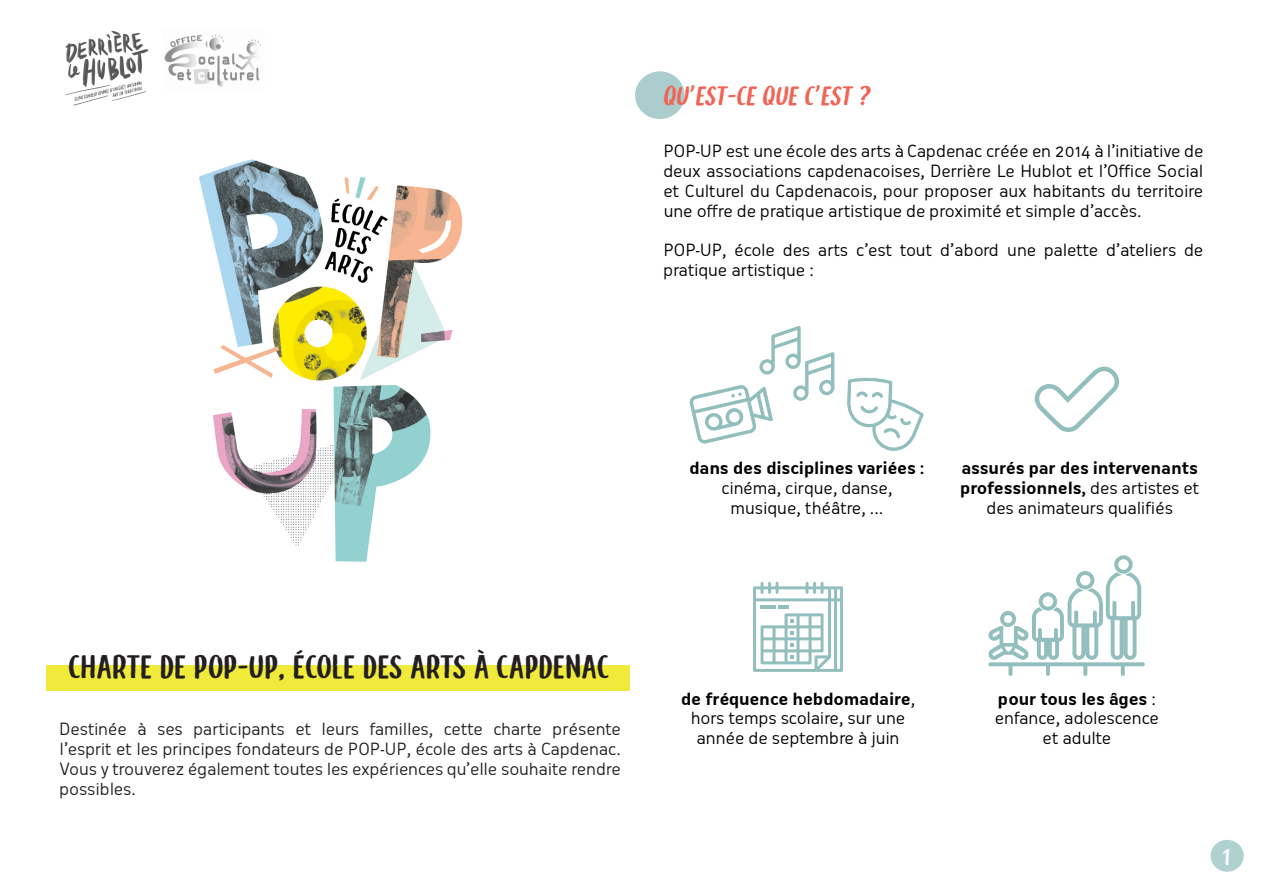
<style>
.page{position:relative;width:1263px;height:893px;background:#fff}
.page>*{position:absolute;margin:0;border:0;box-sizing:border-box;transform-origin:0 0}
.grand_titre{font:33px "Grape";letter-spacing:-.02em;color:#231f20}
.t1{font:italic 27px "Grape";letter-spacing:-.025em;color:#f16353}
.t2{font:22.5px "Grape";color:#fff}
.t3{font:16.5px/19.8px "Oceania";letter-spacing:-.015em;color:#000;text-align:center}
.t4{font:16.5px/19.8px "Oceania";letter-spacing:-.02em;color:#231f20;text-align:justify}
.t5{font:700 16.5px/19.8px "Oceania";letter-spacing:-.01em;color:#000;text-align:center}
.s1{font-weight:400}
.s2{font-weight:700}
</style>
<div class="page">
<div style="left:635px;top:71px;width:50px;height:48px;background:#abcdcd;border-radius:50%"></div>
<img style="left:199px;top:159px;width:264px;height:403px">
<div style="left:47px;top:665px;width:583px;height:26px;background:#f0eb3a"></div>
<img style="left:65px;top:30px;width:84px;height:76px">
<svg style="left:1034px;top:366px;width:86px;height:66px"></svg>
<img style="left:164px;top:34px;width:97px;height:53px">
<svg style="left:988px;top:555px;width:157px;height:121px"></svg>
<svg style="left:753px;top:582px;width:90px;height:90px"></svg>
<svg style="left:847px;top:377px;width:77px;height:74px"></svg>
<svg style="left:689px;top:326px;width:146px;height:118px"></svg>
<div style="left:1210px;top:840px;width:34px;height:32px;background:#afd1d0;border-radius:50%"></div>
<p class="t1" style="left:663px;top:77px;width:209px">QU’EST-CE QUE C’EST ?</p>
<p class="t3" style="left:663px;top:141px;width:542px;text-align:justify">POP-UP est une école des arts à Capdenac créée en 2014 à l’initiative de deux associations capdenacoises, Derrière Le Hublot et l’Office Social et Culturel du Capdenacois, pour proposer aux habitants du territoire une offre de pratique artistique de proximité et simple d’accès.</p>
<p class="t3" style="left:663px;top:240px;width:542px;text-align:left">POP-UP, école des arts c’est tout d’abord une palette d’ateliers de pratique artistique :</p>
<p class="grand_titre" style="left:68px;top:644px;width:543px">CHARTE DE POP-UP, ÉCOLE DES ARTS À CAPDENAC</p>
<p class="t4" style="left:60px;top:719px;width:563px">Destinée à ses participants et leurs familles, cette charte présente l’esprit et les principes fondateurs de POP-UP, école des arts à Capdenac.<br>Vous y trouverez également toutes les expériences qu’elle souhaite rendre possibles.</p>
<p class="t5" style="left:689px;top:458px;width:237px">dans des disciplines variées : <span class="s1">cinéma, cirque, danse,</span></p>
<p class="t3" style="left:730px;top:498px;width:154px">musique, théâtre, ...</p>
<p class="t5" style="left:960px;top:458px;width:240px">assurés par des intervenants professionnels, <span class="s1">des artistes et des animateurs qualifiés</span></p>
<p class="t3" style="left:681px;top:689px;width:236px"><span class="s2">de fréquence hebdomadaire</span>, hors temps scolaire, sur une année de septembre à juin</p>
<p class="t3" style="left:995px;top:689px;width:166px"><span class="s2">pour tous les âges</span> : enfance, adolescence et adulte</p>
<p class="t2" style="left:1222px;top:842px;width:10px">1</p>
</div>
